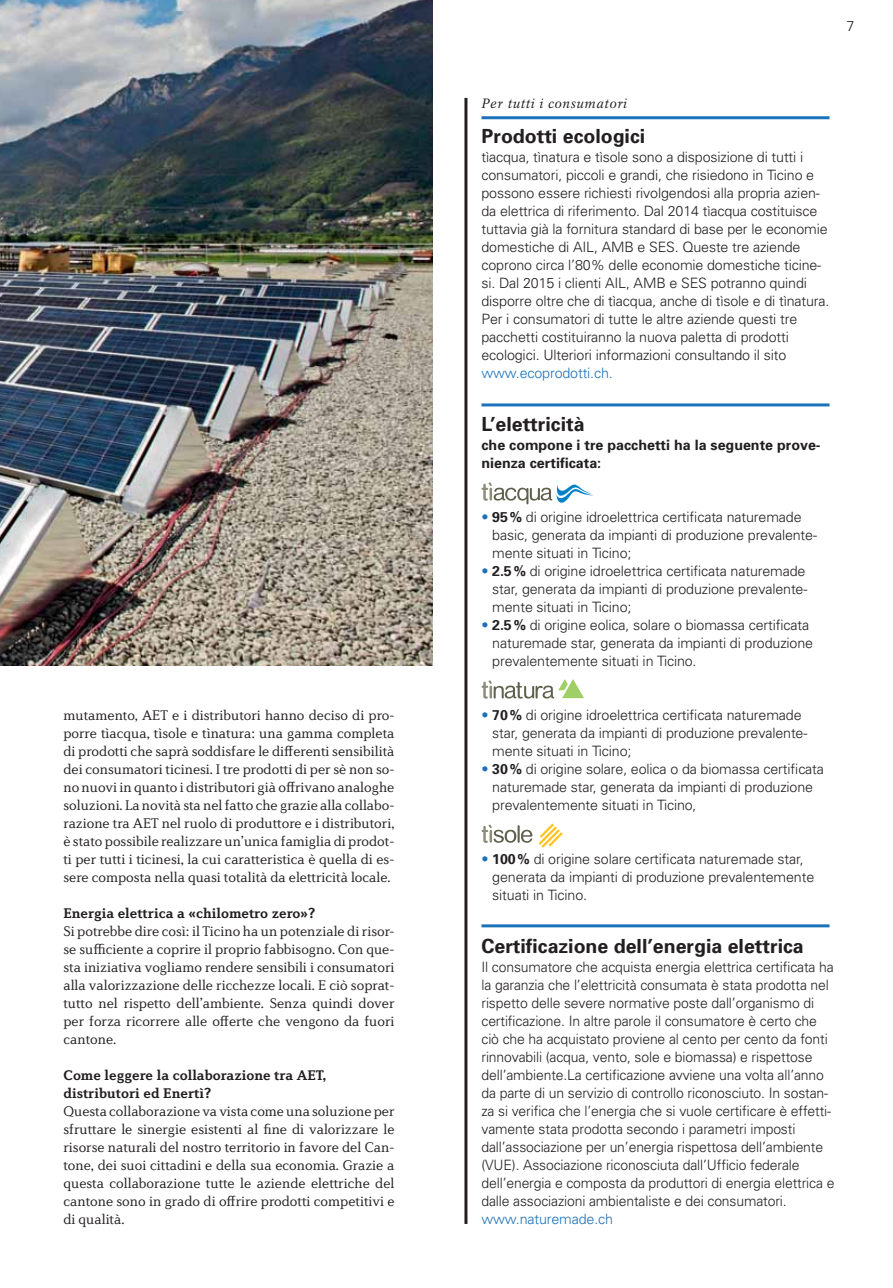
<style>
.page{position:relative;width:893px;height:1288px;background:#fff}
.page>*{position:absolute;margin:0;border:0;box-sizing:border-box;transform-origin:0 0}
.t1{font:700 19.5px "Univers";color:#231f20}
.t2{font:300 14.25px/18px "Univers";letter-spacing:-.01em;color:#231f20}
.t3{font:300 14.25px/18px "Diverda Serif LT Std";color:#231f20;text-align:justify}
.t4{font:700 14.25px/18px "Diverda Serif LT Std";color:#231f20}
.t5{font:700 14.25px/18px "Univers";color:#231f20}
.t6{font:300 14.25px "Univers";letter-spacing:-.01em;color:#1b72ba}
.t7{font:italic 13.5px "Rotation LT Std";letter-spacing:.04em;color:#231f20}
.s1{font-weight:700}
</style>
<div class="page">
<img style="left:0;top:0;width:432px;height:666px">
<hr style="left:464px;top:98px;width:3px;height:1126px;background:#231f20">
<hr style="left:481px;top:116px;width:348px;height:3px;background:#1b72ba">
<svg style="left:481px;top:482px;width:112px;height:22px"></svg>
<svg style="left:481px;top:679px;width:103px;height:19px"></svg>
<svg style="left:538px;top:823px;width:24px;height:25px"></svg>
<svg style="left:481px;top:824px;width:51px;height:19px"></svg>
<hr style="left:481px;top:403px;width:348px;height:3px;background:#1b72ba">
<hr style="left:481px;top:924px;width:348px;height:3px;background:#1b72ba">
<p class="t3" style="left:63px;top:707px;width:332px">mutamento, AET e i distributori hanno deciso di pro&shy;porre tìacqua, tìsole e tìnatura: una gamma completa di prodotti che saprà soddisfare le differenti sensibilità dei consumatori ticinesi. I tre prodotti di per sè non so&shy;no nuovi in quanto i distributori già offrivano analoghe soluzioni. La novità sta nel fatto che grazie alla collabo&shy;razione tra AET nel ruolo di produttore e i distributori, è stato possibile realizzare un’unica famiglia di prodot&shy;ti per tutti i ticinesi, la cui caratteristica è quella di es&shy;sere composta nella quasi totalità da elettricità locale.</p>
<p class="t4" style="left:63px;top:905px;width:253px">Energia elettrica a «chilometro zero»?</p>
<p class="t3" style="left:63px;top:923px;width:332px">Si potrebbe dire così: il Ticino ha un potenziale di risor&shy;se sufficiente a coprire il proprio fabbisogno. Con que&shy;sta iniziativa vogliamo rendere sensibili i consumatori alla valorizzazione delle ricchezze locali. E ciò soprat&shy;tutto nel rispetto dell’ambiente. Senza quindi dover per forza ricorrere alle offerte che vengono da fuori cantone.</p>
<p class="t4" style="left:63px;top:1067px;width:264px">Come leggere la collaborazione tra AET, distributori ed Enertì?</p>
<p class="t3" style="left:63px;top:1103px;width:332px">Questa collaborazione va vista come una soluzione per sfruttare le sinergie esistenti al fine di valorizzare le risorse naturali del nostro territorio in favore del Can&shy;tone, dei suoi cittadini e della sua economia. Grazie a questa collaborazione tutte le aziende elettriche del cantone sono in grado di offrire prodotti competitivi e di qualità.</p>
<p class="t2" style="left:846px;top:19px;width:9px">7</p>
<p class="t7" style="left:481px;top:98px;width:147px">Per tutti i consumatori</p>
<h1 class="t1" style="left:481px;top:129px;width:165px">Prodotti ecologici</h1>
<p class="t2" style="left:481px;top:149px;width:349px">tìacqua, tìnatura e tìsole sono a disposizione di tutti i consumatori, piccoli e grandi, che risiedono in Ticino e possono essere richiesti rivolgendosi alla propria azien&shy;da elettrica di riferimento. Dal 2014 tìacqua costituisce tuttavia già la fornitura standard di base per le economie domestiche di AIL, AMB e SES. Queste tre aziende coprono circa l’80% delle economie domestiche ticine&shy;si. Dal 2015 i clienti AIL, AMB e SES potranno quindi disporre oltre che di tìacqua, anche di tìsole e di tìnatura.<br>Per i consumatori di tutte le altre aziende questi tre pacchetti costituiranno la nuova paletta di prodotti ecologici. Ulteriori informazioni consultando il sito</p>
<p class="t6" style="left:481px;top:367px;width:133px">www.ecoprodotti.ch.</p>
<h1 class="t1" style="left:481px;top:417px;width:104px">L’elettricità</h1>
<p class="t5" style="left:481px;top:437px;width:340px">che compone i tre pacchetti ha la seguente prove&shy;nienza certificata:</p>
<p class="t2" style="left:492px;top:509px;width:326px"><span class="s1">95 %</span> di origine idroelettrica certificata naturemade basic, generata da impianti di produzione prevalente&shy;mente situati in Ticino;<br><span class="s1">2.5 %</span> di origine idroelettrica certificata naturemade star, generata da impianti di produzione prevalente&shy;mente situati in Ticino;<br><span class="s1">2.5 %</span> di origine eolica, solare o biomassa certificata naturemade star, generata da impianti di produzione prevalentemente situati in Ticino.</p>
<p class="t2" style="left:492px;top:707px;width:333px"><span class="s1">70 %</span> di origine idroelettrica certificata naturemade star, generata da impianti di produzione prevalente&shy;mente situati in Ticino;<br><span class="s1">30 %</span> di origine solare, eolica o da biomassa certificata naturemade star, generata da impianti di produzione prevalentemente situati in Ticino,</p>
<p class="t2" style="left:492px;top:851px;width:323px"><span class="s1">100 %</span> di origine solare certificata naturemade star, generata da impianti di produzione prevalentemente situati in Ticino.</p>
<h1 class="t1" style="left:481px;top:939px;width:323px">Certificazione dell’energia elettrica</h1>
<p class="t2" style="left:481px;top:959px;width:354px">Il consumatore che acquista energia elettrica certificata ha la garanzia che l’elettricità consumata è stata prodotta nel rispetto delle severe normative poste dall’organismo di certificazione. In altre parole il consumatore è certo che ciò che ha acquistato proviene al cento per cento da fonti rinnovabili (acqua, vento, sole e biomassa) e rispettose dell’ambiente.La certificazione avviene una volta all’anno da parte di un servizio di controllo riconosciuto. In sostan&shy;za si verifica che l’energia che si vuole certificare è effetti&shy;vamente stata prodotta secondo i parametri imposti dall’associazione per un’energia rispettosa dell’ambiente (VUE). Associazione riconosciuta dall’Ufficio federale dell’energia e composta da produttori di energia elettrica e dalle associazioni ambientaliste e dei consumatori.</p>
<p class="t6" style="left:481px;top:1213px;width:133px">www.naturemade.ch</p>
</div>
